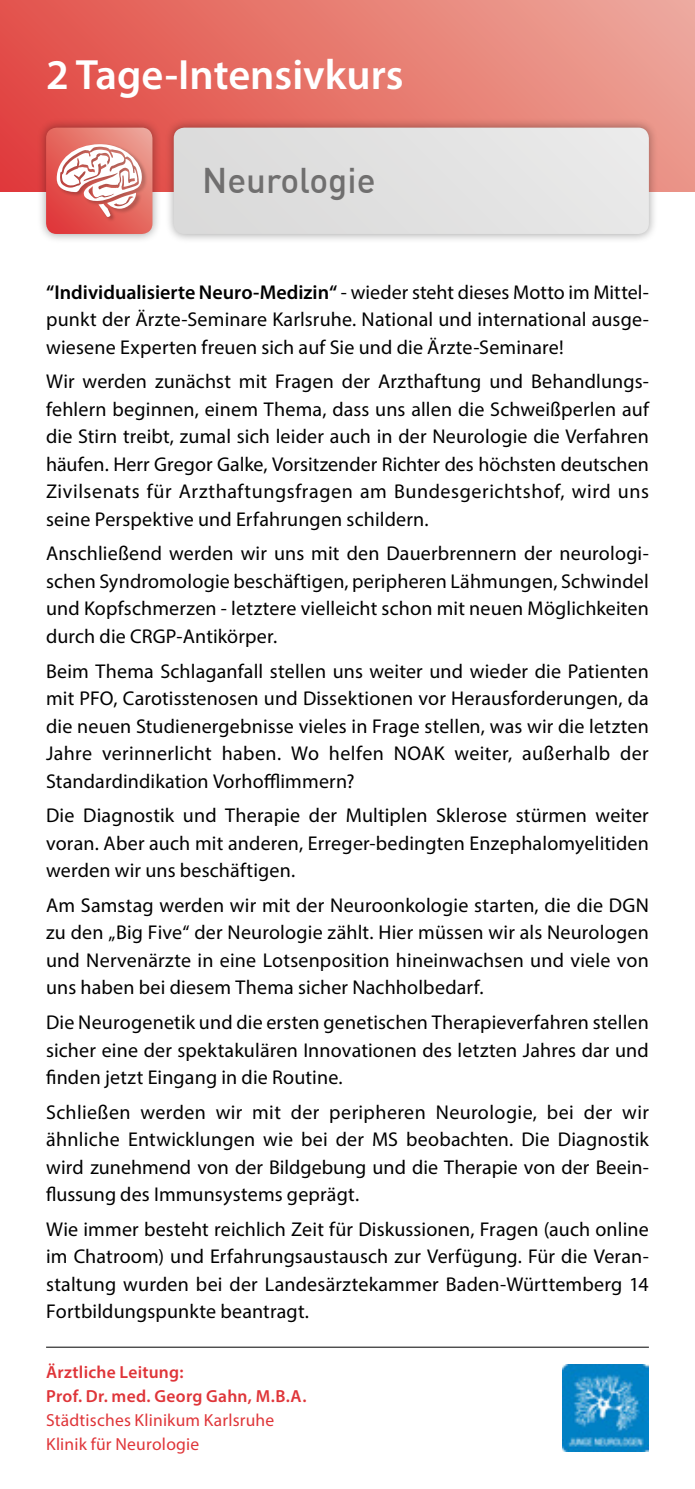
<style>
.page{position:relative;width:695px;height:1489px;background:#fff}
.page>*{position:absolute;margin:0;border:0;box-sizing:border-box;transform-origin:0 0}
.t1{font:600 42.5px "Myriad Pro";color:#fff}
.t2{font:500 35px "DIN";color:#706f6f}
.t3{font:20px/27.5px "Myriad Pro";letter-spacing:.01em;color:#000;text-align:justify}
.t4{font:17.5px/24px "Myriad Pro";letter-spacing:.01em;color:#df3539}
.t5{font:600 17.5px/24px "Myriad Pro";letter-spacing:.015em;color:#df3539}
.s1{font-weight:600}
</style>
<div class="page">
<div style="left:0;top:0;width:694px;height:191px;background:linear-gradient(to right,#e24c46,#eca598)"></div>
<div style="left:164px;top:118px;width:494px;height:125px;background:#000;opacity:.35"></div>
<div style="left:174px;top:128px;width:474px;height:106px;background:#e1e1e1"></div>
<div style="left:37px;top:118px;width:125px;height:125px;background:#000;opacity:.35"></div>
<svg style="left:46px;top:128px;width:106px;height:106px"></svg>
<img style="left:562px;top:1364px;width:86px;height:86px">
<hr style="left:46px;top:1346px;width:602px;height:1px;background:#000">
<hr style="left:694px;top:0;width:1px;height:191px;background:#eca095">
<h1 class="t1" style="left:46px;top:47px;width:359px">2 Tage-Intensivkurs</h1>
<h2 class="t2" style="left:202px;top:158px;width:175px">Neurologie</h2>
<p class="t3" style="left:46px;top:278px;width:604px"><span class="s1">“Individualisierte Neuro-Medizin“</span> - wieder steht dieses Motto im Mittel&shy;punkt der Ärzte-Seminare Karlsruhe. National und international ausge&shy;wiesene Experten freuen sich auf Sie und die Ärzte-Seminare!</p>
<p class="t3" style="left:46px;top:367px;width:604px">Wir werden zunächst mit Fragen der Arzthaftung und Behandlungs&shy;fehlern beginnen, einem Thema, dass uns allen die Schweißperlen auf die Stirn treibt, zumal sich leider auch in der Neurologie die Verfahren häufen. Herr Gregor Galke, Vorsitzender Richter des höchsten deutschen Zivilsenats für Arzthaftungsfragen am Bundesgerichtshof, wird uns seine Perspektive und Erfahrungen schildern.</p>
<p class="t3" style="left:46px;top:539px;width:604px">Anschließend werden wir uns mit den Dauerbrennern der neurologi&shy;schen Syndromologie beschäftigen, peripheren Lähmungen, Schwindel und Kopfschmerzen - letztere vielleicht schon mit neuen Möglichkeiten durch die CRGP-Antikörper.</p>
<p class="t3" style="left:46px;top:656px;width:604px">Beim Thema Schlaganfall stellen uns weiter und wieder die Patienten mit PFO, Carotisstenosen und Dissektionen vor Herausforderungen, da die neuen Studienergebnisse vieles in Frage stellen, was wir die letzten Jahre verinnerlicht haben. Wo helfen NOAK weiter, außerhalb der Standardindikation Vorhofflimmern?</p>
<p class="t3" style="left:46px;top:801px;width:604px">Die Diagnostik und Therapie der Multiplen Sklerose stürmen weiter voran. Aber auch mit anderen, Erreger-bedingten Enzephalomyelitiden werden wir uns beschäftigen.</p>
<p class="t3" style="left:46px;top:891px;width:604px">Am Samstag werden wir mit der Neuroonkologie starten, die die DGN zu den „Big Five“ der Neurologie zählt. Hier müssen wir als Neurologen und Nervenärzte in eine Lotsenposition hineinwachsen und viele von uns haben bei diesem Thema sicher Nachholbedarf.</p>
<p class="t3" style="left:46px;top:1008px;width:604px">Die Neurogenetik und die ersten genetischen Therapieverfahren stellen sicher eine der spektakulären Innovationen des letzten Jahres dar und finden jetzt Eingang in die Routine.</p>
<p class="t3" style="left:46px;top:1097px;width:604px">Schließen werden wir mit der peripheren Neurologie, bei der wir ähnliche Entwicklungen wie bei der MS beobachten. Die Diagnostik wird zunehmend von der Bildgebung und die Therapie von der Beein&shy;flussung des Immunsystems geprägt.</p>
<p class="t3" style="left:46px;top:1214px;width:604px">Wie immer besteht reichlich Zeit für Diskussionen, Fragen (auch online im Chatroom) und Erfahrungsaustausch zur Verfügung. Für die Veran&shy;staltung wurden bei der Landesärztekammer Baden-Württemberg 14<br>Fortbildungspunkte beantragt.</p>
<p class="t5" style="left:46px;top:1359px;width:262px">Ärztliche Leitung:<br>Prof. Dr. med. Georg Gahn, M.B.A.</p>
<p class="t4" style="left:46px;top:1407px;width:230px">Städtisches Klinikum Karlsruhe<br>Klinik für Neurologie</p>
</div>
